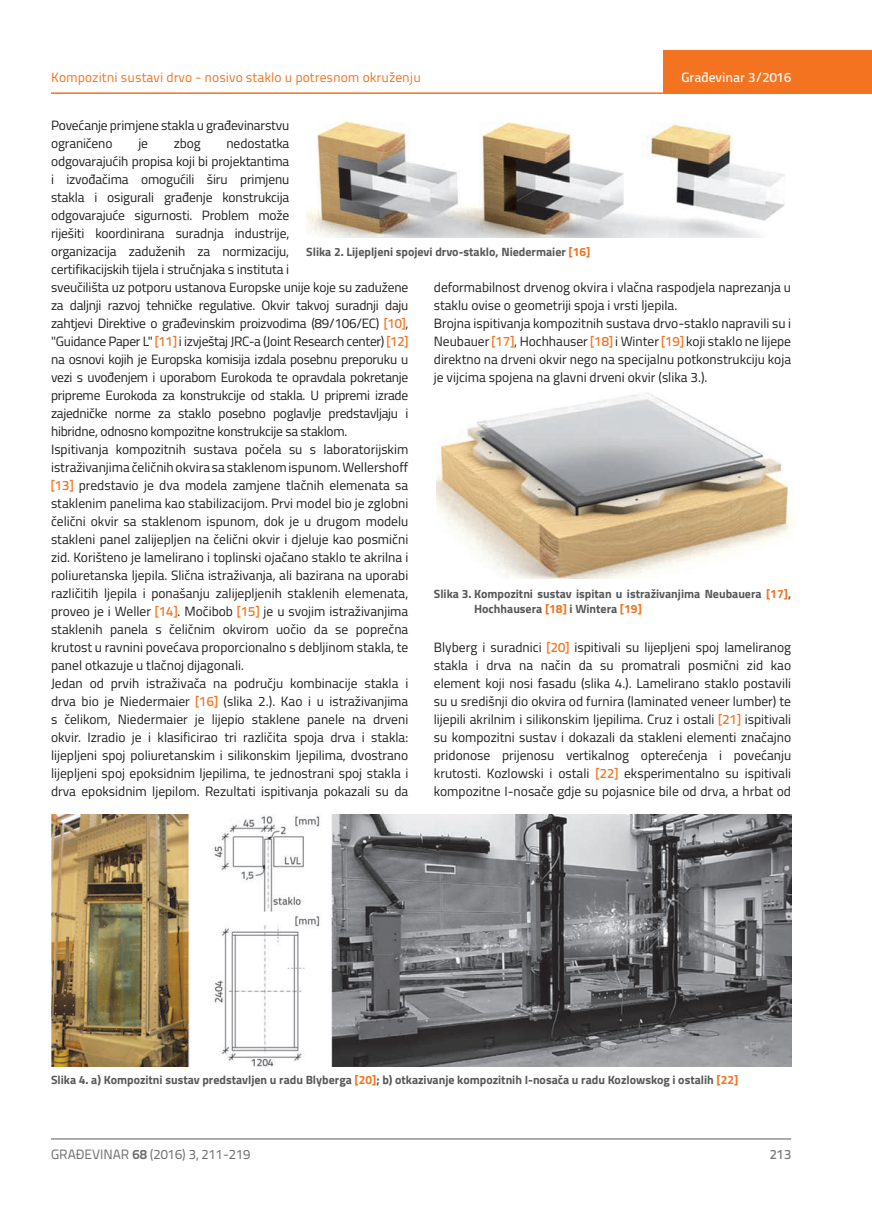
<style>
.page{position:relative;width:872px;height:1212px;background:#fff}
.page>*{position:absolute;margin:0;border:0;box-sizing:border-box;transform-origin:0 0}
.t1{font:13.5px/18px "Titillium";color:#231f20}
.t2{font:13.5px "Titillium Text 22 L";color:#f47321}
.t3{font:13.5px "Titillium Text 22 L";color:#6c6d70}
.t4{font:500 13.5px "Titillium Text 22 L";color:#fff}
.t5{font:500 13.5px "Titillium Text 22 L";color:#787a7d}
.t6{font:700 12px/15px "Titillium";color:#57585a}
.s1{font-family:"Titillium Text 22 L";font-weight:500;color:#f47321}
.s2{color:#f47321}
.s3{font-weight:700}
</style>
<div class="page">
<hr style="left:51px;top:92px;width:821px;height:2px;background:#f47321">
<div style="left:663px;top:50px;width:209px;height:44px;background:#f47321"></div>
<hr style="left:51px;top:1139px;width:740px;height:1px;background:#57585a">
<img style="left:306px;top:121px;width:479px;height:117px">
<img style="left:436px;top:392px;width:357px;height:187px">
<img style="left:51px;top:814px;width:740px;height:253px">
<p class="t2" style="left:51px;top:68px;width:371px">Kompozitni sustavi drvo - nosivo staklo u potresnom okruženju</p>
<p class="t1" style="left:51px;top:115px;width:240px">Povećanje primjene stakla u građevinarstvu ograničeno</p>
<p class="t4" style="left:681px;top:67px;width:111px">Građevinar 3/2016</p>
<p class="t1" style="left:51px;top:133px;width:359px;text-indent:175px">nedostatka<br>odgovarajućih propisa koji bi projektantima<br>i izvođačima omogućili širu primjenu<br>stakla i osigurali građenje konstrukcija<br>odgovarajuće sigurnosti. Problem može<br>riješiti koordinirana suradnja industrije,<br>organizacija zaduženih za normizaciju,<br>certifikacijskih tijela i stručnjaka s instituta i<br>sveučilišta uz potporu ustanova Europske unije koje su zadužene za daljnji razvoj tehničke regulative. Okvir takvoj suradnji daju zahtjevi Direktive o građevinskim proizvodima (89/106/EC) <span class="s1">[10]</span>, "Guidance Paper L" <span class="s1">[11]</span> i izvještaj JRC-a (Joint Research center) <span class="s1">[12] </span>na osnovi kojih je Europska komisija izdala posebnu preporuku u vezi s uvođenjem i uporabom Eurokoda te opravdala pokretanje pripreme Eurokoda za konstrukcije od stakla. U pripremi izrade zajedničke norme za staklo posebno poglavlje predstavljaju i hibridne, odnosno kompozitne konstrukcije sa staklom.<br>Ispitivanja kompozitnih sustava počela su s laboratorijskim istraživanjima čeličnih okvira sa staklenom ispunom. Wellershoff <span class="s1">[13]</span> predstavio je dva modela zamjene tlačnih elemenata sa staklenim panelima kao stabilizacijom. Prvi model bio je zglobni čelični okvir sa staklenom ispunom, dok je u drugom modelu stakleni panel zalijepljen na čelični okvir i djeluje kao posmični zid. Korišteno je lamelirano i toplinski ojačano staklo te akrilna i poliuretanska ljepila. Slična istraživanja, ali bazirana na uporabi različitih ljepila i ponašanju zalijepljenih staklenih elemenata, proveo je i Weller <span class="s1">[14]</span>. Močibob <span class="s1">[15]</span> je u svojim istraživanjima staklenih panela s čeličnim okvirom uočio da se poprečna krutost u ravnini povećava proporcionalno s debljinom stakla, te panel otkazuje u tlačnoj dijagonali.<br>Jedan od prvih istraživača na području kombinacije stakla i drva bio je Niedermaier <span class="s1">[16]</span> (slika 2.). Kao i u istraživanjima s čelikom, Niedermaier je lijepio staklene panele na drveni okvir. Izradio je i klasificirao tri različita spoja drva i stakla: lijepljeni spoj poliuretanskim i silikonskim ljepilima, dvostrano lijepljeni spoj epoksidnim ljepilima, te jednostrani spoj stakla i drva epoksidnim ljepilom. Rezultati ispitivanja pokazali su da</p>
<p class="t1" style="left:138px;top:133px;width:11px">je</p>
<p class="t1" style="left:174px;top:133px;width:28px">zbog</p>
<p class="t6" style="left:306px;top:243px;width:286px">Slika 2. Lijepljeni spojevi drvo-staklo, Niedermaier <span class="s2">[16]</span></p>
<p class="t1" style="left:434px;top:277px;width:359px">deformabilnost drvenog okvira i vlačna raspodjela naprezanja u staklu ovise o geometriji spoja i vrsti ljepila.<br>Brojna ispitivanja kompozitnih sustava drvo-staklo napravili su i Neubauer <span class="s1">[17]</span>, Hochhauser <span class="s1">[18]</span> i Winter <span class="s1">[19]</span> koji staklo ne lijepe direktno na drveni okvir nego na specijalnu potkonstrukciju koja je vijcima spojena na glavni drveni okvir (slika 3.).</p>
<p class="t6" style="left:474px;top:586px;width:318px;text-indent:-40px">Slika 3. Kompozitni sustav ispitan u istraživanjima Neubauera <span class="s2">[17]</span>,<br>Hochhausera <span class="s2">[18]</span> i Wintera <span class="s2">[19]</span></p>
<p class="t1" style="left:434px;top:638px;width:359px;text-align:justify">Blyberg i suradnici <span class="s1">[20]</span> ispitivali su lijepljeni spoj lameliranog stakla i drva na način da su promatrali posmični zid kao element koji nosi fasadu (slika 4.). Lamelirano staklo postavili su u središnji dio okvira od furnira (laminated veneer lumber) te lijepili akrilnim i silikonskim ljepilima. Cruz i ostali <span class="s1">[21]</span> ispitivali su kompozitni sustav i dokazali da stakleni elementi značajno pridonose prijenosu vertikalnog opterećenja i povećanju krutosti. Kozlowski i ostali <span class="s1">[22]</span> eksperimentalno su ispitivali kompozitne I-nosače gdje su pojasnice bile od drva, a hrbat od</p>
<p class="t6" style="left:51px;top:1072px;width:689px">Slika 4. a) Kompozitni sustav predstavljen u radu Blyberga <span class="s2">[20]</span>; b) otkazivanje kompozitnih I-nosača u radu Kozlowskog i ostalih <span class="s2">[22]</span></p>
<p class="t3" style="left:51px;top:1144px;width:201px">GRAĐEVINAR <span class="s3">68</span> (2016) 3, 211-219</p>
<p class="t5" style="left:769px;top:1144px;width:23px">213</p>
</div>
